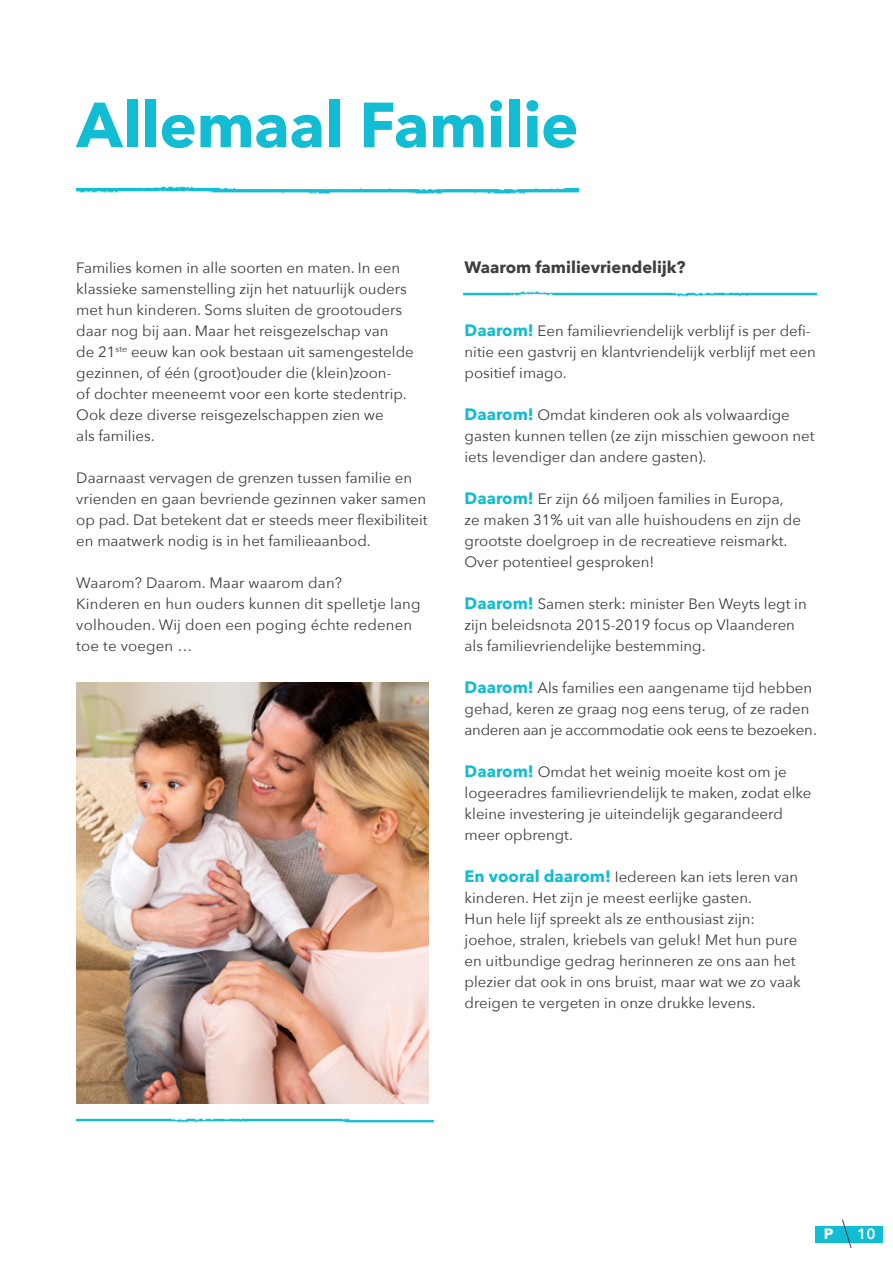
<style>
.page{position:relative;width:893px;height:1263px;background:#fff}
.page>*{position:absolute;margin:0;border:0;box-sizing:border-box;transform-origin:0 0}
.t1{font:700 63px "Avenir Next";letter-spacing:-.01em;color:#12bcd2}
.t2{font:700 16.5px "Avenir Next";color:#3e3e3f}
.BODY{font:15px/21px "Avenir Next";color:#3e3e3f}
.t3{font:600 15px "Avenir Next";color:#fff}
.t4{font:700 15px "Avenir Next";color:#fff}
.s1{font-weight:700;font-size:16.5px;color:#12bcd2}
</style>
<div class="page">
<img style="left:76px;top:682px;width:352px;height:421px">
<div style="left:815px;top:1226px;width:68px;height:17px;background:#12bcd2"></div>
<svg style="left:842px;top:1219px;width:10px;height:29px"></svg>
<img style="left:463px;top:291px;width:353px;height:6px">
<img style="left:76px;top:1118px;width:358px;height:5px">
<img style="left:77px;top:186px;width:502px;height:8px">
<p class="t1" style="left:77px;top:71px;width:503px">Allemaal Familie</p>
<p class="BODY" style="left:76px;top:257px;width:339px">Families komen in alle soorten en maten. In een klassieke samenstelling zijn het natuurlijk ouders met hun kinderen. Soms sluiten de grootouders daar nog bij aan. Maar het reisgezelschap van<br>de 21<sup>ste</sup> eeuw kan ook bestaan uit samengestelde gezinnen, of één (groot)ouder die (klein)zoon-<br>of dochter meeneemt voor een korte stedentrip.<br>Ook deze diverse reisgezelschappen zien we<br>als families.</p>
<p class="BODY" style="left:76px;top:467px;width:353px">Daarnaast vervagen de grenzen tussen familie en vrienden en gaan bevriende gezinnen vaker samen op pad. Dat betekent dat er steeds meer flexibiliteit en maatwerk nodig is in het familieaanbod.</p>
<p class="BODY" style="left:76px;top:572px;width:346px">Waarom? Daarom. Maar waarom dan?<br>Kinderen en hun ouders kunnen dit spelletje lang volhouden. Wij doen een poging échte redenen toe te voegen …</p>
<p class="t2" style="left:465px;top:253px;width:223px">Waarom familievriendelijk?</p>
<p class="BODY" style="left:465px;top:320px;width:353px"><span class="s1">Daarom!</span> Een familievriendelijk verblijf is per defi&shy;nitie een gastvrij en klantvriendelijk verblijf met een positief imago.</p>
<p class="BODY" style="left:465px;top:404px;width:352px"><span class="s1">Daarom!</span> Omdat kinderen ook als volwaardige gasten kunnen tellen (ze zijn misschien gewoon net iets levendiger dan andere gasten).</p>
<p class="BODY" style="left:465px;top:488px;width:338px"><span class="s1">Daarom!</span> Er zijn 66 miljoen families in Europa, ze maken 31% uit van alle huishoudens en zijn de grootste doelgroep in de recreatieve reismarkt.<br>Over potentieel gesproken!</p>
<p class="BODY" style="left:465px;top:593px;width:344px"><span class="s1">Daarom!</span> Samen sterk: minister Ben Weyts legt in zijn beleidsnota 2015-2019 focus op Vlaanderen als familievriendelijke bestemming.</p>
<p class="BODY" style="left:465px;top:677px;width:354px"><span class="s1">Daarom!</span> Als families een aangename tijd hebben gehad, keren ze graag nog eens terug, of ze raden anderen aan je accommodatie ook eens te bezoeken.</p>
<p class="BODY" style="left:465px;top:761px;width:348px"><span class="s1">Daarom!</span> Omdat het weinig moeite kost om je logeeradres familievriendelijk te maken, zodat elke kleine investering je uiteindelijk gegarandeerd meer opbrengt.</p>
<p class="BODY" style="left:465px;top:866px;width:338px"><span class="s1">En vooral daarom!</span> Iedereen kan iets leren van kinderen. Het zijn je meest eerlijke gasten.<br>Hun hele lijf spreekt als ze enthousiast zijn: joehoe, stralen, kriebels van geluk! Met hun pure en uitbundige gedrag herinneren ze ons aan het plezier dat ook in ons bruist, maar wat we zo vaak dreigen te vergeten in onze drukke levens.</p>
<p class="t4" style="left:824px;top:1221px;width:11px">P</p>
<p class="t3" style="left:857px;top:1221px;width:20px">10</p>
</div>
